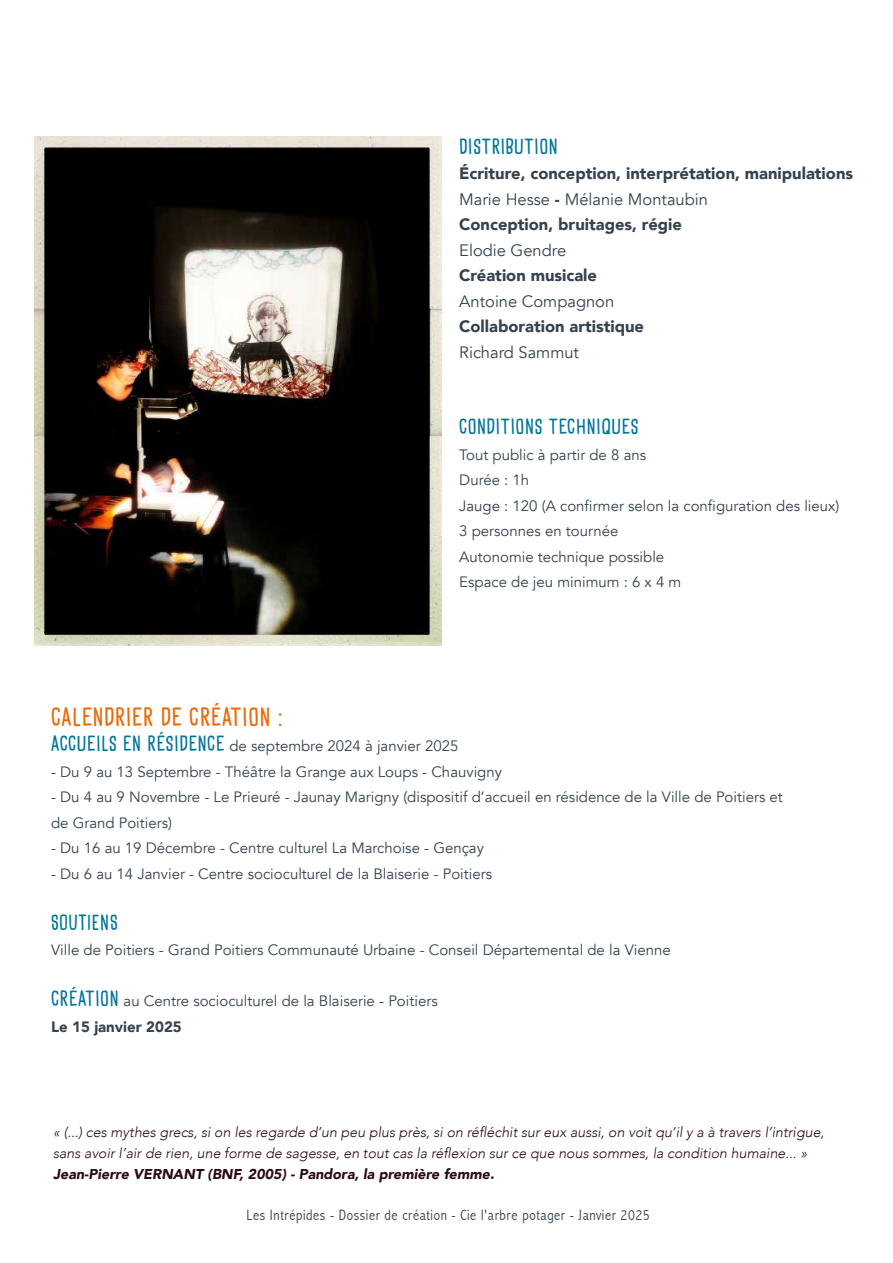
<style>
.page{position:relative;width:893px;height:1263px;background:#fff}
.page>*{position:absolute;margin:0;border:0;box-sizing:border-box;transform-origin:0 0}
.t1{font:27px "Goodie Bag DEMO";letter-spacing:.04em;color:#eb690b}
.t2{font:22.5px "Goodie Bag DEMO";letter-spacing:.04em;color:#00759a}
.t3{font:900 16.5px/25.5px "Avenir";color:#35424f}
.t4{font:16.5px "Avenir";color:#35424f}
.t5{font:15px/25.5px "Avenir";color:#35424f}
.t6{font:300 condensed 15px "Abadi";letter-spacing:.04em;color:#35424f}
.t7{font:italic 300 14.25px/21px "Avenir";color:#2b0a11}
.t8{font:italic 900 14.25px "Avenir";color:#2b0a11}
.s1{font-weight:400}
.s2{font-family:"Goodie Bag DEMO";font-size:22.5px;color:#00759a}
.s3{font-weight:900}
</style>
<div class="page">
<img style="left:34px;top:136px;width:407px;height:509px">
<h2 class="t2" style="left:459px;top:134px;width:100px">DISTRIBUTION</h2>
<p class="t3" style="left:459px;top:160px;width:395px">Écriture, conception, interprétation, manipulations<br><span class="s1">Marie Hesse</span> - <span class="s1">Mélanie Montaubin<br></span>Conception, bruitages, régie</p>
<p class="t4" style="left:459px;top:240px;width:108px">Elodie Gendre</p>
<p class="t3" style="left:459px;top:262px;width:139px">Création musicale</p>
<p class="t4" style="left:459px;top:291px;width:156px">Antoine Compagnon</p>
<p class="t3" style="left:459px;top:313px;width:186px">Collaboration artistique</p>
<p class="t4" style="left:459px;top:342px;width:121px">Richard Sammut</p>
<h2 class="t2" style="left:459px;top:414px;width:181px">CONDITIONS TECHNIQUES</h2>
<p class="t5" style="left:459px;top:442px;width:382px">Tout public à partir de 8 ans<br>Durée : 1h<br>Jauge : 120 (A confirmer selon la configuration des lieux)<br>3 personnes en tournée<br>Autonomie technique possible<br>Espace de jeu minimum : 6 x 4 m</p>
<h1 class="t1" style="left:51px;top:702px;width:233px">CALENDRIER DE CRÉATION :</h1>
<p class="t5" style="left:51px;top:734px;width:409px"><span class="s2">ACCUEILS EN RÉSIDENCE</span> de septembre 2024 à janvier 2025</p>
<p class="t5" style="left:51px;top:759px;width:452px">- Du 9 au 13 Septembre - Théâtre la Grange aux Loups - Chauvigny</p>
<p class="t5" style="left:51px;top:785px;width:733px">- Du 4 au 9 Novembre - Le Prieuré - Jaunay Marigny (dispositif d’accueil en résidence de la Ville de Poitiers et de Grand Poitiers)</p>
<p class="t5" style="left:51px;top:836px;width:434px">- Du 16 au 19 Décembre - Centre culturel La Marchoise - Gençay</p>
<p class="t5" style="left:51px;top:861px;width:443px">- Du 6 au 14 Janvier - Centre socioculturel de la Blaiserie - Poitiers</p>
<h2 class="t2" style="left:51px;top:910px;width:68px">SOUTIENS</h2>
<p class="t5" style="left:51px;top:938px;width:621px">Ville de Poitiers - Grand Poitiers Communauté Urbaine - Conseil Départemental de la Vienne</p>
<p class="t5" style="left:51px;top:989px;width:388px"><span class="s2">CRÉATION</span> au Centre socioculturel de la Blaiserie - Poitiers<br><span class="s3">Le 15 janvier 2025</span></p>
<p class="t7" style="left:53px;top:1121px;width:773px">« (...) ces mythes grecs, si on les regarde d’un peu plus près, si on réfléchit sur eux aussi, on voit qu’il y a à travers l’intrigue, sans avoir l’air de rien, une forme de sagesse, en tout cas la réflexion sur ce que nous sommes, la condition humaine... »</p>
<p class="t8" style="left:53px;top:1162px;width:443px">Jean-Pierre VERNANT (BNF, 2005) - Pandora, la première femme.</p>
<p class="t6" style="left:247px;top:1206px;width:405px">Les Intrépides - Dossier de création - Cie l'arbre potager - Janvier 2025</p>
</div>
